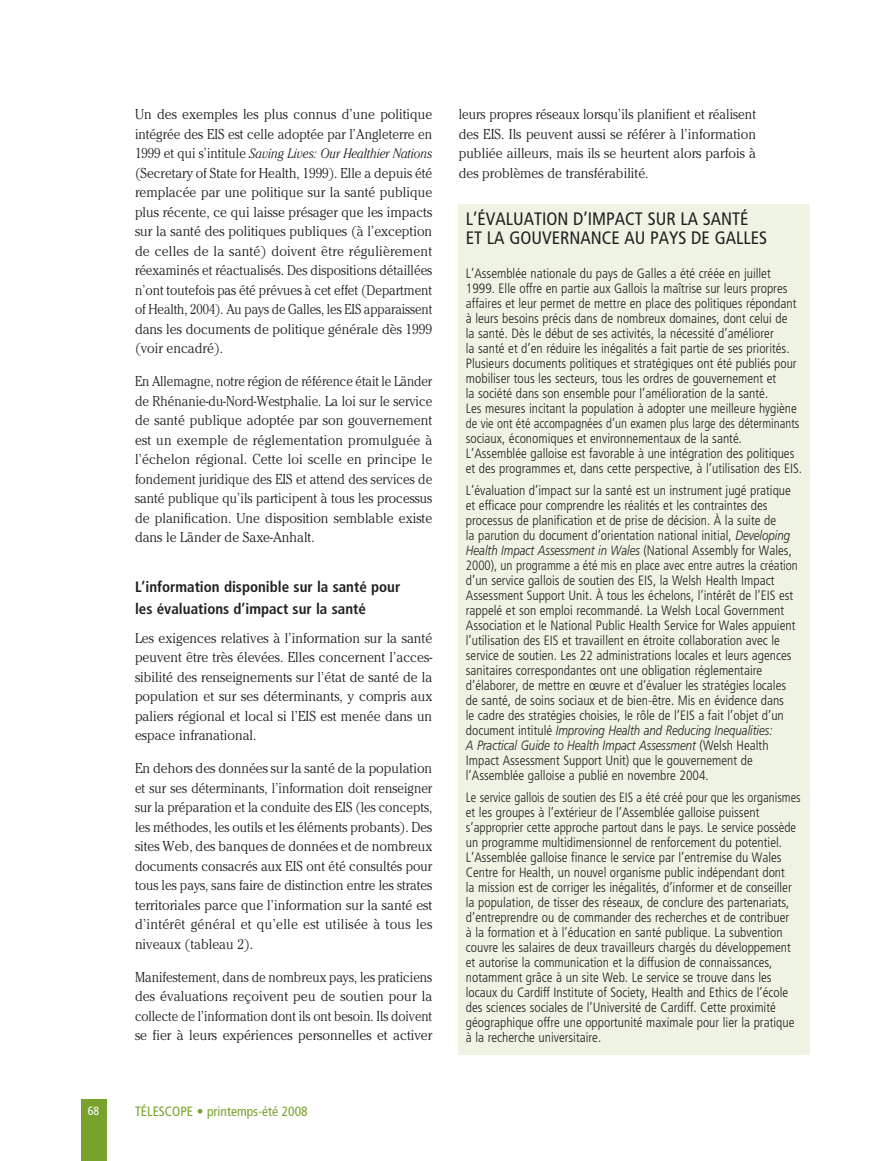
<style>
.page{position:relative;width:891px;height:1161px;background:#fff}
.page>*{position:absolute;margin:0;border:0;box-sizing:border-box;transform-origin:0 0}
.t1{font:condensed 18px/19.5px "Frutiger";color:#231f20}
.t2{font:700 condensed 15px/22.5px "Frutiger";color:#231f20}
.t3{font:300 14.25px/19.5px "Cheltenham";color:#231f20;text-align:justify;scale:.95 1}
.t4{font:300 14.25px/19.5px "Cheltenham";color:#231f20;text-align:justify;scale:.93 1}
.t5{font:300 14.25px/19.5px "Cheltenham";color:#231f20;text-align:justify;scale:.9 1}
.t6{font:300 14.25px/19.5px "Cheltenham";color:#231f20;text-align:justify;scale:.91 1}
.t7{font:300 14.25px/19.5px "Cheltenham";color:#231f20;text-align:justify;scale:.92 1}
.t8{font:300 condensed 13.5px/15px "Frutiger";color:#231f20}
.t9{font:300 condensed 13.5px/15px "Frutiger";color:#231f20;scale:.95 1}
.t10{font:italic 300 13.5px "Cheltenham";color:#231f20;scale:.91 1}
.t11{font:condensed 13.5px "Frutiger";color:#78a22d}
.t12{font:condensed 12px "Frutiger";color:#fff}
.s1{font-style:normal;font-size:14.25px}
.s2{font-style:italic;font-stretch:normal}
</style>
<div class="page">
<div style="left:81px;top:1099px;width:25px;height:62px;background:#78a22d"></div>
<div style="left:458px;top:204px;width:352px;height:851px;background:#eef3e3"></div>
<p class="t3" style="left:135px;top:106px;width:314px">Un des exemples les plus connus d’une politique intégrée des EIS est celle adoptée par l’Angleterre en</p>
<p class="t10" style="left:135px;top:149px;width:328px"><span class="s1">1999 et qui s’intitule</span> Saving Lives: Our Healthier Nations</p>
<p class="t4" style="left:135px;top:164px;width:321px">(Secretary of State for Health, 1999). Elle a depuis été remplacée par une politique sur la santé publique plus récente, ce qui laisse présager que les impacts sur la santé des politiques publiques (à l’exception de celles de la santé) doivent être régulièrement réexaminés et réactualisés. Des dispositions détaillées n’ont toutefois pas été prévues à cet effet (Department of Health, 2004). Au pays de Galles, les EIS apparaissent dans les documents de politique générale dès 1999 (voir encadré).</p>
<p class="t5" style="left:135px;top:373px;width:332px">En Allemagne, notre région de référence était le Länder de Rhénanie-du-Nord-Westphalie. La loi sur le service de santé publique adoptée par son gouvernement est un exemple de réglementation promulguée à l’échelon régional. Cette loi scelle en principe le fondement juridique des EIS et attend des services de santé publique qu’ils participent à tous les processus de planification. Une disposition semblable existe dans le Länder de Saxe-Anhalt.</p>
<p class="t2" style="left:135px;top:576px;width:267px">L’information disponible sur la santé pour les évaluations d’impact sur la santé</p>
<p class="t3" style="left:135px;top:629px;width:314px">Les exigences relatives à l’information sur la santé peuvent être très élevées. Elles concernent l’acces&shy;sibilité des renseignements sur l’état de santé de la population et sur ses déterminants, y compris aux paliers régional et local si l’EIS est menée dans un espace infranational.</p>
<p class="t3" style="left:135px;top:760px;width:314px">En dehors des données sur la santé de la population et sur ses déterminants, l’information doit renseigner sur la préparation et la conduite des EIS (les concepts, les méthodes, les outils et les éléments probants). Des sites Web, des banques de données et de nombreux documents consacrés aux EIS ont été consultés pour tous les pays, sans faire de distinction entre les strates territoriales parce que l’information sur la santé est d’intérêt général et qu’elle est utilisée à tous les niveaux (tableau 2).</p>
<p class="t6" style="left:135px;top:968px;width:328px">Manifestement, dans de nombreux pays, les praticiens des évaluations reçoivent peu de soutien pour la collecte de l’information dont ils ont besoin. Ils doivent se fier à leurs expériences personnelles et activer</p>
<p class="t12" style="left:88px;top:1106px;width:13px">68</p>
<p class="t11" style="left:135px;top:1106px;width:174px">TÉLESCOPE • printemps-été 2008</p>
<p class="t7" style="left:459px;top:106px;width:325px">leurs propres réseaux lorsqu’ils planifient et réalisent des EIS. Ils peuvent aussi se référer à l’information publiée ailleurs, mais ils se heurtent alors parfois à des problèmes de transférabilité.</p>
<h1 class="t1" style="left:466px;top:210px;width:303px">L’ÉVALUATION D’IMPACT SUR LA SANTÉ<br>ET LA GOUVERNANCE AU PAYS DE GALLES</h1>
<p class="t8" style="left:466px;top:266px;width:338px">L’Assemblée nationale du pays de Galles a été créée en juillet 1999. Elle offre en partie aux Gallois la maîtrise sur leurs propres affaires et leur permet de mettre en place des politiques répondant à leurs besoins précis dans de nombreux domaines, dont celui de<br>la santé. Dès le début de ses activités, la nécessité d’améliorer<br>la santé et d’en réduire les inégalités a fait partie de ses priorités.<br>Plusieurs documents politiques et stratégiques ont été publiés pour mobiliser tous les secteurs, tous les ordres de gouvernement et<br>la société dans son ensemble pour l’amélioration de la santé.<br>Les mesures incitant la population à adopter une meilleure hygiène de vie ont été accompagnées d’un examen plus large des déterminants sociaux, économiques et environnementaux de la santé.<br>L’Assemblée galloise est favorable à une intégration des politiques et des programmes et, dans cette perspective, à l’utilisation des EIS.</p>
<p class="t8" style="left:466px;top:484px;width:334px">L’évaluation d’impact sur la santé est un instrument jugé pratique et efficace pour comprendre les réalités et les contraintes des processus de planification et de prise de décision. À la suite de<br>la parution du document d’orientation national initial, <span class="s2">Developing Health Impact Assessment in Wales</span> (National Assembly for Wales, 2000), un programme a été mis en place avec entre autres la création d’un service gallois de soutien des EIS, la Welsh Health Impact Assessment Support Unit. À tous les échelons, l’intérêt de l’EIS est rappelé et son emploi recommandé. La Welsh Local Government Association et le National Public Health Service for Wales appuient l’utilisation des EIS et travaillent en étroite collaboration avec le service de soutien. Les 22 administrations locales et leurs agences sanitaires correspondantes ont une obligation réglementaire d’élaborer, de mettre en œuvre et d’évaluer les stratégies locales de santé, de soins sociaux et de bien-être. Mis en évidence dans<br>le cadre des stratégies choisies, le rôle de l’EIS a fait l’objet d’un document intitulé <span class="s2">Improving Health and Reducing Inequalities:<br>A Practical Guide to Health Impact Assessment</span> (Welsh Health Impact Assessment Support Unit) que le gouvernement de l’Assemblée galloise a publié en novembre 2004.</p>
<p class="t9" style="left:466px;top:791px;width:354px">Le service gallois de soutien des EIS a été créé pour que les organismes et les groupes à l’extérieur de l’Assemblée galloise puissent s’approprier cette approche partout dans le pays. Le service possède un programme multidimensionnel de renforcement du potentiel.<br>L’Assemblée galloise finance le service par l’entremise du Wales Centre for Health, un nouvel organisme public indépendant dont<br>la mission est de corriger les inégalités, d’informer et de conseiller la population, de tisser des réseaux, de conclure des partenariats, d’entreprendre ou de commander des recherches et de contribuer<br>à la formation et à l’éducation en santé publique. La subvention couvre les salaires de deux travailleurs chargés du développement et autorise la communication et la diffusion de connaissances, notamment grâce à un site Web. Le service se trouve dans les locaux du Cardiff Institute of Society, Health and Ethics de l’école des sciences sociales de l’Université de Cardiff. Cette proximité géographique offre une opportunité maximale pour lier la pratique à la recherche universitaire.</p>
</div>
